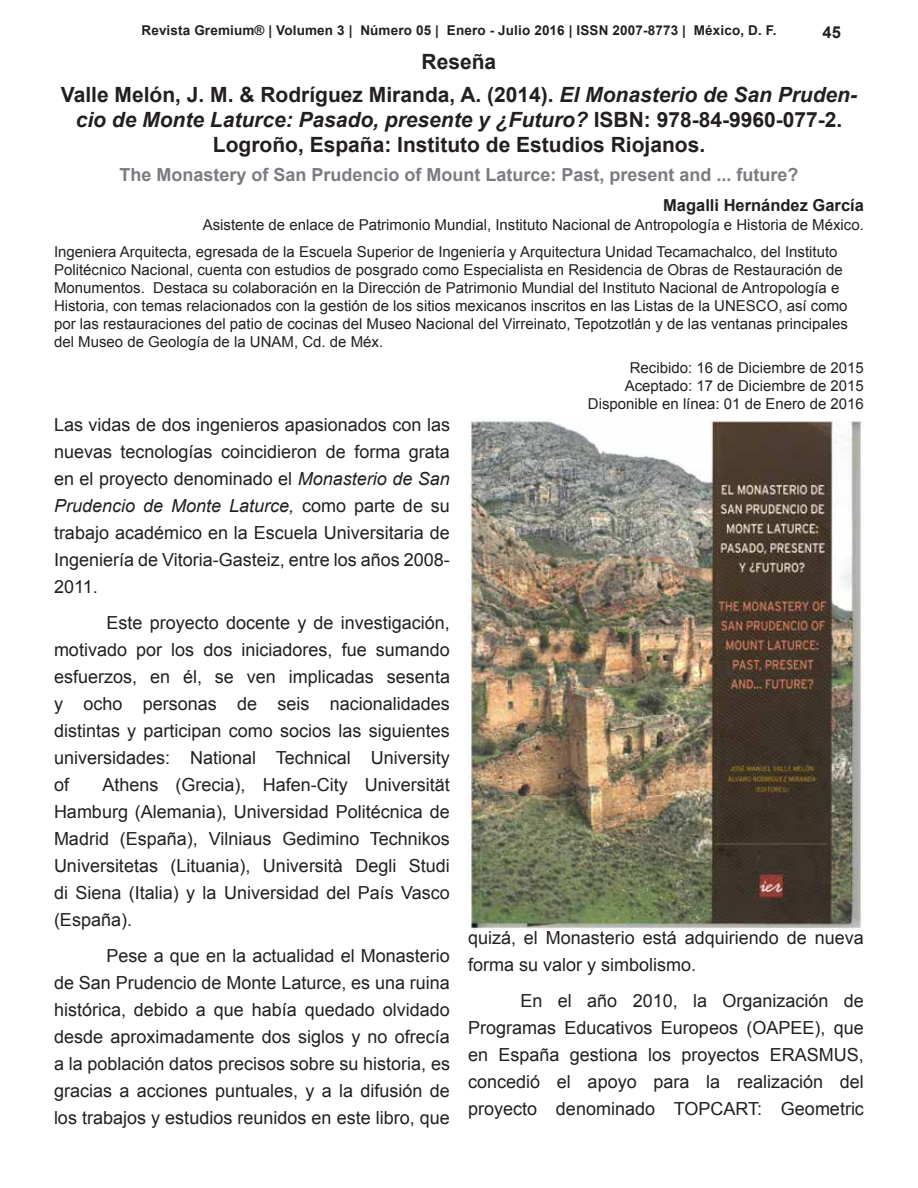
<style>
.page{position:relative;width:918px;height:1188px;background:#fff}
.page>*{position:absolute;margin:0;border:0;box-sizing:border-box;transform-origin:0 0}
.t1{font:700 21px/32.7px "Arial";color:#231f20;text-align:center}
.t2{font:18px/27px "Arial";color:#231f20;text-align:justify}
.t3{font:700 18px "Arial";color:#7a7c81}
.t4{font:700 16.5px "Arial";color:#231f20}
.t5{font:15px/18px "Arial";color:#231f20}
.t6{font:700 13.5px "Arial";letter-spacing:.01em;color:#231f20}
.s1{font-style:italic}
</style>
<div class="page">
<img style="left:468px;top:418px;width:395px;height:511px">
<p class="t6" style="left:141px;top:22px;width:637px">Revista Gremium® | Volumen 3 | Número 05 | Enero - Julio 2016 | ISSN 2007-8773 | México, D. F.</p>
<p class="t4" style="left:823px;top:21px;width:20px">45</p>
<p class="t1" style="left:61px;top:46px;width:798px">Reseña<br>Valle Melón, J. M. &amp; Rodríguez Miranda, A. (2014). <span class="s1">El Monasterio de San Pruden-</span></p>
<p class="t1" style="left:76px;top:108px;width:768px;line-height:25.2px"><span class="s1">cio de Monte Laturce: Pasado, presente y ¿Futuro?</span> ISBN: 978-84-9960-077-2.<br>Logroño, España: Instituto de Estudios Riojanos.</p>
<p class="t3" style="left:119px;top:163px;width:681px">The Monastery of San Prudencio of Mount Laturce: Past, present and ... future?</p>
<p class="t4" style="left:663px;top:194px;width:202px">Magalli Hernández García</p>
<p class="t5" style="left:54px;top:211px;width:811px;line-height:27px;text-indent:149px">Asistente de enlace de Patrimonio Mundial, Instituto Nacional de Antropología e Historia de México.<br>Ingeniera Arquitecta, egresada de la Escuela Superior de Ingeniería y Arquitectura Unidad Tecamachalco, del Instituto</p>
<p class="t5" style="left:54px;top:261px;width:796px">Politécnico Nacional, cuenta con estudios de posgrado como Especialista en Residencia de Obras de Restauración de Monumentos. Destaca su colaboración en la Dirección de Patrimonio Mundial del Instituto Nacional de Antropología e Historia, con temas relacionados con la gestión de los sitios mexicanos inscritos en las Listas de la UNESCO, así como por las restauraciones del patio de cocinas del Museo Nacional del Virreinato, Tepotzotlán y de las ventanas principales del Museo de Geología de la UNAM, Cd. de Méx.</p>
<p class="t2" style="left:54px;top:412px;width:398px">Las vidas de dos ingenieros apasionados con las nuevas tecnologías coincidieron de forma grata en el proyecto denominado el <span class="s1">Monasterio de San Prudencio de Monte Laturce,</span> como parte de su trabajo académico en la Escuela Universitaria de Ingeniería de Vitoria-Gasteiz, entre los años 2008- 2011.</p>
<p class="t2" style="left:54px;top:610px;width:398px;text-indent:53px">Este proyecto docente y de investigación, motivado por los dos iniciadores, fue sumando esfuerzos, en él, se ven implicadas sesenta y ocho personas de seis nacionalidades distintas y participan como socios las siguientes universidades: National Technical University of</p>
<p class="t2" style="left:54px;top:772px;width:397px;text-indent:48px">Athens (Grecia), Hafen-City Universität Hamburg (Alemania), Universidad Politécnica de Madrid (España), Vilniaus Gedimino Technikos Universitetas (Lituania), Università Degli Studi di Siena (Italia) y la Universidad del País Vasco (España).</p>
<p class="t2" style="left:54px;top:943px;width:398px;text-indent:53px">Pese a que en la actualidad el Monasterio de San Prudencio de Monte Laturce, es una ruina histórica, debido a que había quedado olvidado desde aproximadamente dos siglos y no ofrecía a la población datos precisos sobre su historia, es gracias a acciones puntuales, y a la difusión de los trabajos y estudios reunidos en este libro, que</p>
<p class="t5" style="left:588px;top:359px;width:278px;text-align:right">Recibido: 16 de Diciembre de 2015<br>Aceptado: 17 de Diciembre de 2015<br>Disponible en línea: 01 de Enero de 2016</p>
<p class="t2" style="left:468px;top:924px;width:397px">quizá, el Monasterio está adquiriendo de nueva forma su valor y simbolismo.</p>
<p class="t2" style="left:468px;top:987px;width:397px;text-indent:53px">En el año 2010, la Organización de Programas Educativos Europeos (OAPEE), que en España gestiona los proyectos ERASMUS, concedió el apoyo para la realización del proyecto denominado TOPCART: Geometric</p>
</div>
